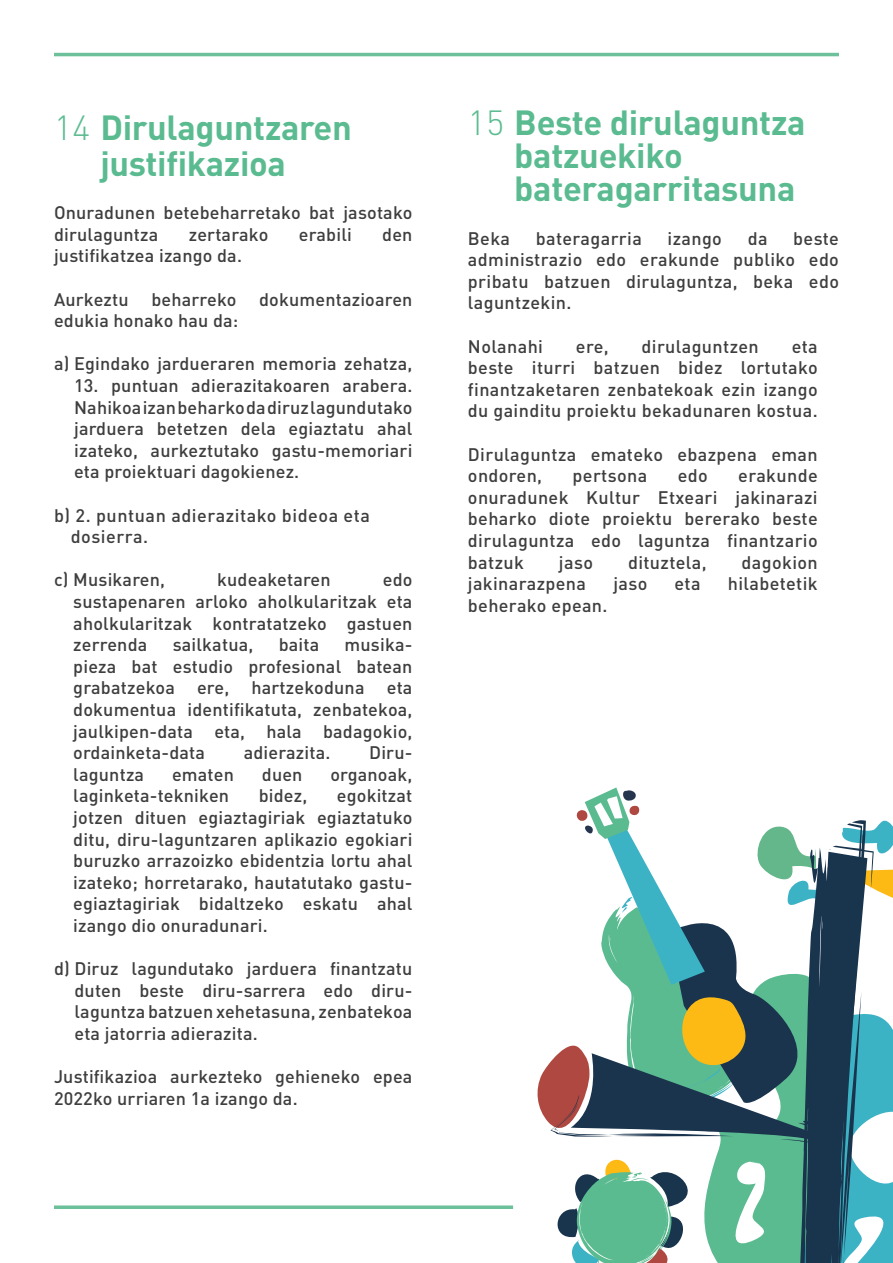
<style>
.page{position:relative;width:893px;height:1263px;background:#fff}
.page>*{position:absolute;margin:0;border:0;box-sizing:border-box;transform-origin:0 0}
.t1{font:700 34.5px/33px "DIN";letter-spacing:-.01em;color:#5bbb90}
.t2{font:500 18px/21.6px "DIN";letter-spacing:.01em;color:#3e3e3f;text-align:justify}
.t3{font:500 18px/21.6px "DIN";letter-spacing:.03em;color:#3e3e3f}
.s1{font-weight:300}
</style>
<div class="page">
<svg style="left:54px;top:1205px;width:459px;height:4px;background:#7ec8a6"></svg>
<hr style="left:54px;top:53px;width:785px;height:3px;background:#6dc19a">
<svg style="left:537px;top:787px;width:356px;height:476px"></svg>
<p class="t1" style="left:54px;top:108px;width:299px;line-height:36px;text-align:center"><span class="s1">14</span> Dirulaguntzaren justifikazioa</p>
<p class="t2" style="left:54px;top:201px;width:360px">Onuradunen betebeharretako bat jasotako dirulaguntza</p>
<p class="t2" style="left:189px;top:223px;width:81px">zertarako</p>
<p class="t2" style="left:299px;top:223px;width:55px">erabili</p>
<p class="t2" style="left:382px;top:223px;width:32px">den</p>
<p class="t2" style="left:54px;top:244px;width:190px">justifikatzea izango da.</p>
<p class="t2" style="left:54px;top:288px;width:76px">Aurkeztu</p>
<p class="t2" style="left:151px;top:288px;width:87px">beharreko</p>
<p class="t2" style="left:259px;top:288px;width:155px">dokumentazioaren</p>
<p class="t2" style="left:54px;top:309px;width:186px">edukia honako hau da:</p>
<p class="t2" style="left:54px;top:352px;width:360px">a) Egindako jardueraren memoria zehatza,</p>
<p class="t2" style="left:74px;top:374px;width:340px">13. puntuan adierazitakoaren arabera.<br>Nahikoa izan beharko da diruz lagundutako jarduera betetzen dela egiaztatu ahal izateko, aurkeztutako gastu-memoriari eta proiektuari dagokienez.</p>
<p class="t3" style="left:71px;top:504px;width:301px;text-indent:-17px">b) 2. puntuan adierazitako bideoa eta dosierra.</p>
<p class="t2" style="left:54px;top:568px;width:113px">c) Musikaren,</p>
<p class="t2" style="left:217px;top:568px;width:115px">kudeaketaren</p>
<p class="t2" style="left:73px;top:568px;width:341px;text-indent:309px">edo sustapenaren arloko aholkularitzak eta aholkularitzak kontratatzeko gastuen zerrenda</p>
<p class="t2" style="left:73px;top:633px;width:341px;text-indent:271px">musika&shy;pieza bat estudio profesional batean grabatzekoa ere, hartzekoduna eta dokumentua identifikatuta, zenbatekoa, jaulkipen-data eta, hala badagokio, ordainketa-data</p>
<p class="t2" style="left:173px;top:633px;width:82px">sailkatua,</p>
<p class="t2" style="left:279px;top:633px;width:42px">baita</p>
<p class="t2" style="left:244px;top:741px;width:88px">adierazita.</p>
<p class="t2" style="left:369px;top:741px;width:45px">Diru-</p>
<p class="t2" style="left:73px;top:763px;width:72px">laguntza</p>
<p class="t2" style="left:172px;top:763px;width:63px">ematen</p>
<p class="t2" style="left:262px;top:763px;width:42px">duen</p>
<p class="t2" style="left:330px;top:763px;width:84px">organoak,</p>
<p class="t2" style="left:73px;top:784px;width:157px">laginketa-tekniken</p>
<p class="t2" style="left:259px;top:784px;width:50px">bidez,</p>
<p class="t2" style="left:73px;top:784px;width:341px;text-indent:264px">egokitzat jotzen dituen egiaztagiriak egiaztatuko ditu, diru-laguntzaren aplikazio egokiari buruzko arrazoizko ebidentzia lortu ahal izateko; horretarako, hautatutako gastu&shy;egiaztagiriak bidaltzeko eskatu ahal izango dio onuradunari.</p>
<p class="t2" style="left:75px;top:957px;width:339px;text-indent:-21px">d) Diruz lagundutako jarduera finantzatu duten beste diru-sarrera edo diru&shy;laguntza batzuen xehetasuna, zenbatekoa eta jatorria adierazita.</p>
<p class="t2" style="left:54px;top:1065px;width:360px">Justifikazioa aurkezteko gehieneko epea<br>2022ko urriaren 1a izango da.</p>
<p class="t1" style="left:514px;top:105px;width:293px;text-indent:-46px"><span class="s1">15</span> Beste dirulaguntza batzuekiko bateragarritasuna</p>
<p class="t2" style="left:468px;top:227px;width:44px">Beka</p>
<p class="t2" style="left:536px;top:227px;width:108px">bateragarria</p>
<p class="t2" style="left:668px;top:227px;width:56px">izango</p>
<p class="t2" style="left:748px;top:227px;width:21px">da</p>
<p class="t2" style="left:468px;top:227px;width:372px;text-indent:325px">beste administrazio edo erakunde publiko edo pribatu batzuen dirulaguntza, beka edo laguntzekin.</p>
<p class="t2" style="left:468px;top:335px;width:77px">Nolanahi</p>
<p class="t2" style="left:576px;top:335px;width:34px">ere,</p>
<p class="t2" style="left:642px;top:335px;width:119px">dirulaguntzen</p>
<p class="t2" style="left:468px;top:335px;width:351px;text-indent:324px">eta beste iturri batzuen bidez lortutako finantzaketaren zenbatekoak ezin izango du gainditu proiektu bekadunaren kostua.</p>
<p class="t2" style="left:468px;top:443px;width:351px">Dirulaguntza emateko ebazpena eman ondoren,</p>
<p class="t2" style="left:468px;top:464px;width:351px;text-indent:270px">erakunde onuradunek Kultur Etxeari jakinarazi beharko diote proiektu bererako beste dirulaguntza edo laguntza finantzario batzuk</p>
<p class="t2" style="left:573px;top:464px;width:76px">pertsona</p>
<p class="t2" style="left:678px;top:464px;width:32px">edo</p>
<p class="t2" style="left:559px;top:551px;width:36px">jaso</p>
<p class="t2" style="left:628px;top:551px;width:80px">dituztela,</p>
<p class="t2" style="left:742px;top:551px;width:78px">dagokion</p>
<p class="t2" style="left:468px;top:572px;width:120px">jakinarazpena</p>
<p class="t2" style="left:613px;top:572px;width:36px">jaso</p>
<p class="t2" style="left:675px;top:572px;width:28px">eta</p>
<p class="t2" style="left:728px;top:572px;width:91px">hilabetetik</p>
<p class="t2" style="left:468px;top:594px;width:141px">beherako epean.</p>
</div>
